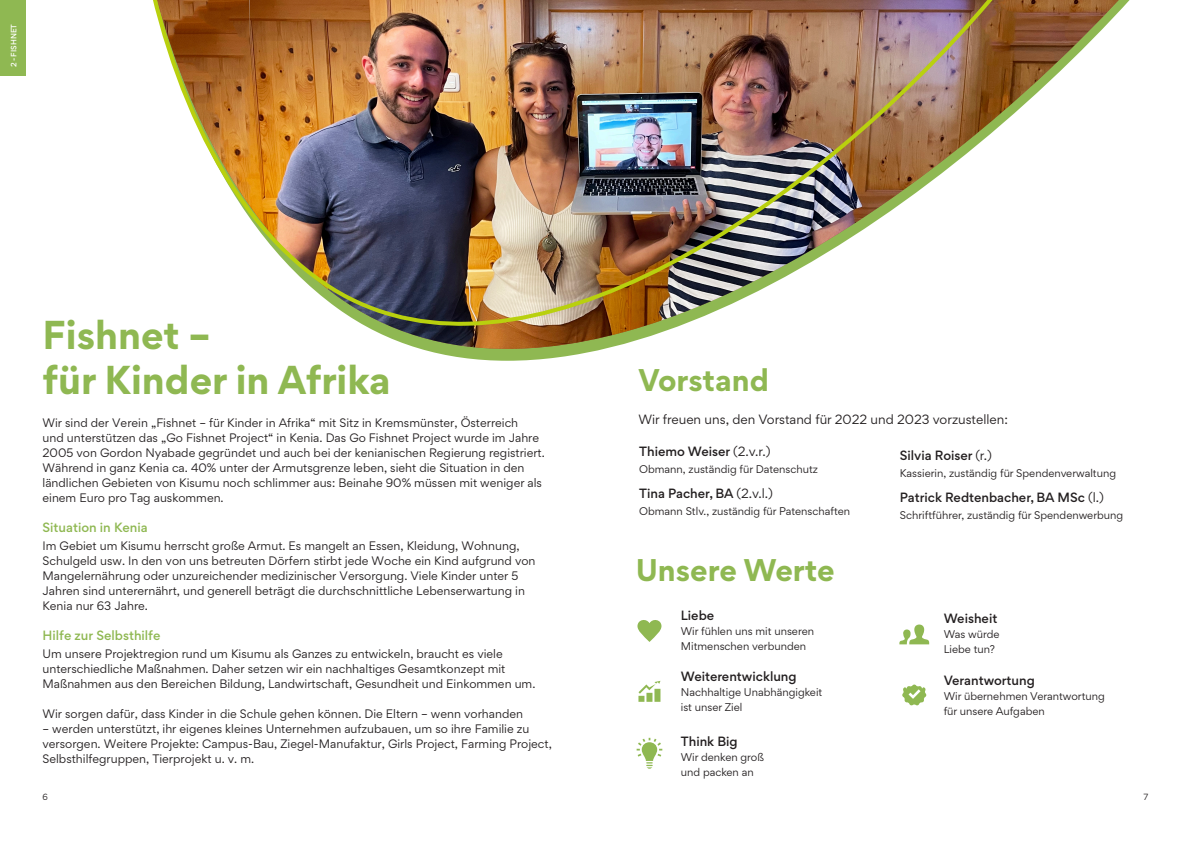
<style>
.page{position:relative;width:1191px;height:842px;background:#fff}
.page>*{position:absolute;margin:0;border:0;box-sizing:border-box;transform-origin:0 0}
.Headline_2{font:700 36px "Gordita";color:#8fb852}
.Headline_3{font:700 28px "Gordita";color:#8fb852}
.Fließtext__Klein{font:500 12px "Gordita";color:#231f20}
.Fließtext__Klein-2{font:12px "Gordita";color:#231f20}
.Fließtext__Klein-3{font:500 12px "Gordita";color:#8fb852}
.Fließtext__Klein-4{font:11px/15px "Gordita";color:#231f20}
.Fließtext__Klein-5{font:10px/15px "Gordita";color:#231f20}
.t1{font:8px "Gordita";color:#231f20}
.Fließtext__Groß{font:500 7px "Gordita";letter-spacing:.01em;color:#fff}
.s1{font-weight:400}
</style>
<div class="page">
<img style="left:364px;top:0;width:754px;height:349px">
<img style="left:153px;top:0;width:930px;height:325px">
<svg style="left:638px;top:681px;width:22px;height:21px"></svg>
<svg style="left:637px;top:620px;width:24px;height:22px"></svg>
<svg style="left:636px;top:738px;width:26px;height:31px"></svg>
<svg style="left:902px;top:684px;width:24px;height:21px"></svg>
<svg style="left:899px;top:624px;width:30px;height:20px"></svg>
<div style="left:0;top:0;width:25px;height:76px;background:#8fb852"></div>
<p class="Fließtext__Groß" style="left:9px;top:67px;width:45px;rotate:-90deg">2 - FISHNET</p>
<p class="Headline_2" style="left:43px;top:306px;width:170px">Fishnet –</p>
<p class="Headline_2" style="left:43px;top:351px;width:350px">für Kinder in Afrika</p>
<p class="Fließtext__Klein-4" style="left:43px;top:415px;width:504px">Wir sind der Verein „Fishnet – für Kinder in Afrika“ mit Sitz in Kremsmünster, Österreich<br>und unterstützen das „Go Fishnet Project“ in Kenia. Das Go Fishnet Project wurde im Jahre 2005 von Gordon Nyabade gegründet und auch bei der kenianischen Regierung registriert.<br>Während in ganz Kenia ca. 40% unter der Armutsgrenze leben, sieht die Situation in den ländlichen Gebieten von Kisumu noch schlimmer aus: Beinahe 90% müssen mit weniger als einem Euro pro Tag auskommen.</p>
<p class="Fließtext__Klein-3" style="left:43px;top:519px;width:107px">Situation in Kenia</p>
<p class="Fließtext__Klein-4" style="left:43px;top:538px;width:494px">Im Gebiet um Kisumu herrscht große Armut. Es mangelt an Essen, Kleidung, Wohnung, Schulgeld usw. In den von uns betreuten Dörfern stirbt jede Woche ein Kind aufgrund von Mangelernährung oder unzureichender medizinischer Versorgung. Viele Kinder unter 5<br>Jahren sind unterernährt, und generell beträgt die durchschnittliche Lebenserwartung in Kenia nur 63 Jahre.</p>
<p class="Fließtext__Klein-3" style="left:43px;top:627px;width:119px">Hilfe zur Selbsthilfe</p>
<p class="Fließtext__Klein-4" style="left:43px;top:646px;width:494px">Um unsere Projektregion rund um Kisumu als Ganzes zu entwickeln, braucht es viele unterschiedliche Maßnahmen. Daher setzen wir ein nachhaltiges Gesamtkonzept mit<br>Maßnahmen aus den Bereichen Bildung, Landwirtschaft, Gesundheit und Einkommen um.</p>
<p class="Fließtext__Klein-4" style="left:43px;top:706px;width:482px">Wir sorgen dafür, dass Kinder in die Schule gehen können. Die Eltern – wenn vorhanden</p>
<p class="Fließtext__Klein-4" style="left:43px;top:721px;width:511px">– werden unterstützt, ihr eigenes kleines Unternehmen aufzubauen, um so ihre Familie zu versorgen. Weitere Projekte: Campus-Bau, Ziegel-Manufaktur, Girls Project, Farming Project,<br>Selbsthilfegruppen, Tierprojekt u. v. m.</p>
<p class="Headline_3" style="left:638px;top:358px;width:132px">Vorstand</p>
<p class="Fließtext__Klein-2" style="left:638px;top:411px;width:371px">Wir freuen uns, den Vorstand für 2022 und 2023 vorzustellen:</p>
<p class="Fließtext__Klein" style="left:639px;top:443px;width:133px">Thiemo Weiser <span class="s1">(2.v.r.)</span></p>
<p class="Fließtext__Klein-5" style="left:639px;top:462px;width:180px">Obmann, zuständig für Datenschutz</p>
<p class="Fließtext__Klein" style="left:639px;top:485px;width:135px">Tina Pacher, BA <span class="s1">(2.v.l.)</span></p>
<p class="Fließtext__Klein-5" style="left:639px;top:504px;width:212px">Obmann Stlv., zuständig für Patenschaften</p>
<p class="Fließtext__Klein" style="left:900px;top:446px;width:93px">Silvia Roiser <span class="s1">(r.)</span></p>
<p class="Fließtext__Klein-5" style="left:900px;top:465px;width:218px">Kassierin, zuständig für Spendenverwaltung</p>
<p class="Fließtext__Klein" style="left:900px;top:488px;width:206px">Patrick Redtenbacher, BA MSc <span class="s1">(l.)</span></p>
<p class="Fließtext__Klein-5" style="left:900px;top:507px;width:225px">Schriftführer, zuständig für Spendenwerbung</p>
<p class="Headline_3" style="left:636px;top:548px;width:200px">Unsere Werte</p>
<p class="Fließtext__Klein" style="left:681px;top:606px;width:35px">Liebe</p>
<p class="Fließtext__Klein-5" style="left:681px;top:623px;width:135px">Wir fühlen uns mit unseren<br>Mitmenschen verbunden</p>
<p class="Fließtext__Klein" style="left:681px;top:668px;width:117px">Weiterentwicklung</p>
<p class="Fließtext__Klein-5" style="left:681px;top:685px;width:143px">Nachhaltige Unabhängigkeit</p>
<p class="Fließtext__Klein-5" style="left:681px;top:700px;width:63px">ist unser Ziel</p>
<p class="Fließtext__Klein" style="left:681px;top:732px;width:58px">Think Big</p>
<p class="Fließtext__Klein-5" style="left:681px;top:749px;width:85px">Wir denken groß</p>
<p class="Fließtext__Klein-5" style="left:681px;top:764px;width:74px">und packen an</p>
<p class="Fließtext__Klein" style="left:943px;top:610px;width:55px">Weisheit</p>
<p class="Fließtext__Klein-5" style="left:943px;top:627px;width:57px">Was würde</p>
<p class="Fließtext__Klein-5" style="left:943px;top:642px;width:53px">Liebe tun?</p>
<p class="Fließtext__Klein" style="left:943px;top:671px;width:93px">Verantwortung</p>
<p class="Fließtext__Klein-5" style="left:943px;top:688px;width:163px">Wir übernehmen Verantwortung</p>
<p class="Fließtext__Klein-5" style="left:943px;top:703px;width:103px">für unsere Aufgaben</p>
<p class="t1" style="left:43px;top:791px;width:7px">6</p>
<p class="t1" style="left:1143px;top:791px;width:6px">7</p>
</div>
